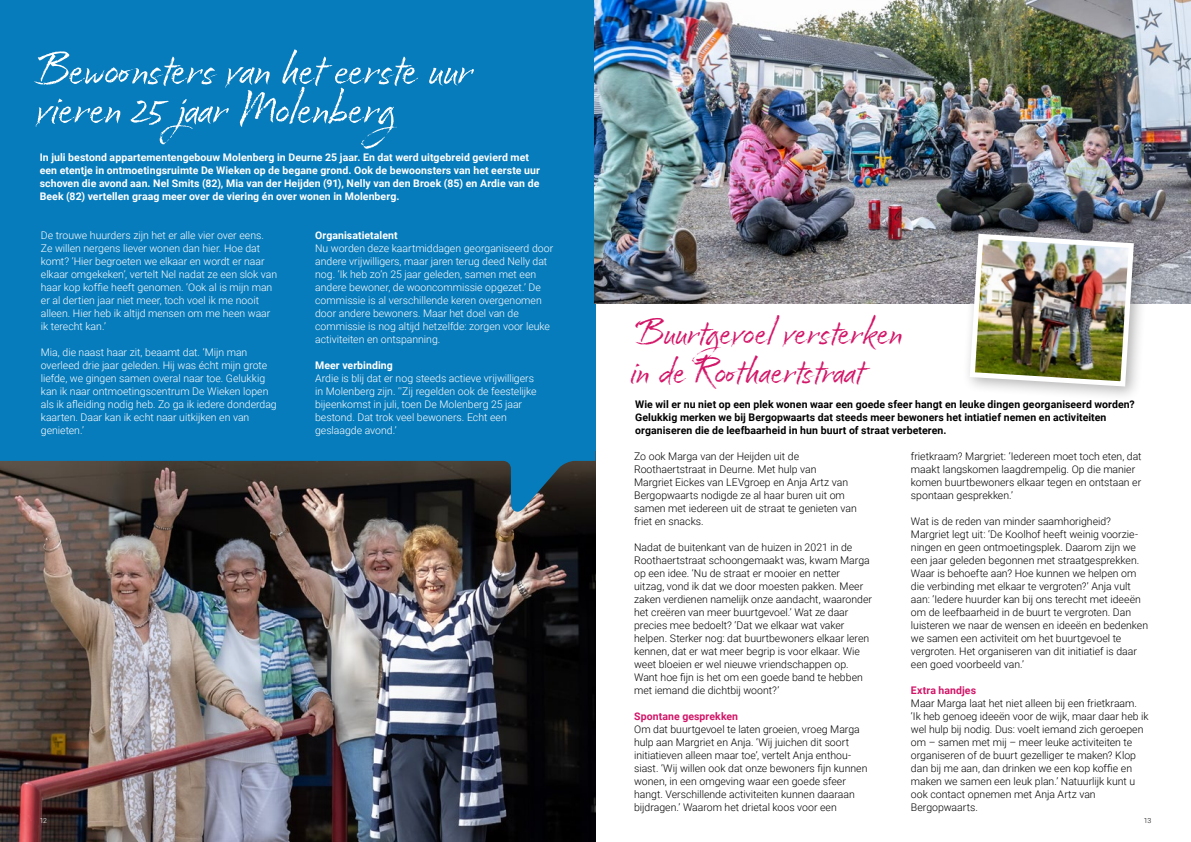
<style>
.page{position:relative;width:1191px;height:842px;background:#fff}
.page>*{position:absolute;margin:0;border:0;box-sizing:border-box;transform-origin:0 0}
.t1{font:50px/39px "Cherry Blossoms";letter-spacing:-.005em;color:#fff}
.t2{font:40px/39px "Cherry Blossoms";letter-spacing:-.005em;color:#d31568}
.t3{font:300 10.5px/13px "Roboto";color:#000}
.t4{font:300 10.5px/13px "Roboto";color:#fff}
.t5{font:700 10.5px/13px "Roboto";letter-spacing:.005em;color:#fff}
.t6{font:700 10.5px/13px "Roboto";letter-spacing:.005em;color:#000}
.t7{font:700 10.5px "Roboto";letter-spacing:.01em;color:#d31568}
.t8{font:300 7px "Roboto";color:#fff}
.t9{font:300 7px "Roboto";color:#000}
</style>
<div class="page">
<img style="left:0;top:512px;width:595px;height:330px">
<svg style="left:0;top:450px;width:595px;height:62px;background:#354852"></svg>
<div style="left:0;top:0;width:595px;height:450px;background:#077cbc"></div>
<img style="left:594px;top:0;width:597px;height:304px">
<div style="left:961px;top:226px;width:189px;height:176px;background:#000;opacity:.3"></div>
<img style="left:967px;top:231px;width:169px;height:158px">
<h1 class="t1" style="left:36px;top:46px;width:438px">Bewoonsters van het eerste uur vieren 25 jaar Molenberg</h1>
<p class="t5" style="left:40px;top:150px;width:502px">In juli bestond appartementengebouw Molenberg in Deurne 25 jaar. En dat werd uitgebreid gevierd met een etentje in ontmoetingsruimte De Wieken op de begane grond. Ook de bewoonsters van het eerste uur schoven die avond aan. Nel Smits (82), Mia van der Heijden (91), Nelly van den Broek (85) en Ardie van de Beek (82) vertellen graag meer over de viering én over wonen in Molenberg.</p>
<p class="t4" style="left:41px;top:228px;width:238px">De trouwe huurders zijn het er alle vier over eens.<br>Ze willen nergens liever wonen dan hier. Hoe dat komt? ‘Hier begroeten we elkaar en wordt er naar elkaar omgekeken’, vertelt Nel nadat ze een slok van haar kop koffie heeft genomen. ‘Ook al is mijn man er al dertien jaar niet meer, toch voel ik me nooit alleen. Hier heb ik altijd mensen om me heen waar ik terecht kan.’</p>
<p class="t4" style="left:41px;top:345px;width:237px">Mia, die naast haar zit, beaamt dat. ‘Mijn man overleed drie jaar geleden. Hij was écht mijn grote liefde, we gingen samen overal naar toe. Gelukkig kan ik naar ontmoetingscentrum De Wieken lopen als ik afleiding nodig heb. Zo ga ik iedere donderdag kaarten. Daar kan ik echt naar uitkijken en van genieten.’</p>
<p class="t5" style="left:315px;top:228px;width:84px">Organisatietalent</p>
<p class="t4" style="left:315px;top:241px;width:240px">Nu worden deze kaartmiddagen georganiseerd door andere vrijwilligers, maar jaren terug deed Nelly dat nog. ‘Ik heb zo’n 25 jaar geleden, samen met een andere bewoner, de wooncommissie opgezet.’ De commissie is al verschillende keren overgenomen door andere bewoners. Maar het doel van de commissie is nog altijd hetzelfde: zorgen voor leuke activiteiten en ontspanning.</p>
<p class="t5" style="left:315px;top:358px;width:79px">Meer verbinding</p>
<p class="t4" style="left:315px;top:371px;width:223px">Ardie is blij dat er nog steeds actieve vrijwilligers in Molenberg zijn. ‘'Zij regelden ook de feestelijke bijeenkomst in juli, toen De Molenberg 25 jaar bestond. Dat trok veel bewoners. Echt een geslaagde avond.’</p>
<h2 class="t2" style="left:630px;top:309px;width:273px">‘Buurtgevoel versterken in de Roothaertstraat</h2>
<p class="t6" style="left:635px;top:397px;width:501px">Wie wil er nu niet op een plek wonen waar een goede sfeer hangt en leuke dingen georganiseerd worden?<br>Gelukkig merken we bij Bergopwaarts dat steeds meer bewoners het intiatief nemen en activiteiten organiseren die de leefbaarheid in hun buurt of straat verbeteren.</p>
<p class="t3" style="left:634px;top:449px;width:224px">Zo ook Marga van der Heijden uit de Roothaertstraat in Deurne. Met hulp van Margriet Eickes van LEVgroep en Anja Artz van Bergopwaarts nodigde ze al haar buren uit om samen met iedereen uit de straat te genieten van friet en snacks.</p>
<p class="t3" style="left:634px;top:540px;width:239px">Nadat de buitenkant van de huizen in 2021 in de Roothaertstraat schoongemaakt was, kwam Marga op een idee. ‘Nu de straat er mooier en netter uitzag, vond ik dat we door moesten pakken. Meer zaken verdienen namelijk onze aandacht, waaronder het creëren van meer buurtgevoel.’ Wat ze daar precies mee bedoelt? ‘Dat we elkaar wat vaker helpen. Sterker nog: dat buurtbewoners elkaar leren kennen, dat er wat meer begrip is voor elkaar. Wie weet bloeien er wel nieuwe vriendschappen op.<br>Want hoe fijn is het om een goede band te hebben met iemand die dichtbij woont?’</p>
<p class="t7" style="left:634px;top:709px;width:106px">Spontane gesprekken</p>
<p class="t3" style="left:634px;top:722px;width:235px">Om dat buurtgevoel te laten groeien, vroeg Marga hulp aan Margriet en Anja. ‘Wij juichen dit soort initiatieven alleen maar toe’, vertelt Anja enthou&shy;siast. ‘Wij willen ook dat onze bewoners fijn kunnen wonen, in een omgeving waar een goede sfeer hangt. Verschillende activiteiten kunnen daaraan bijdragen.’ Waarom het drietal koos voor een</p>
<p class="t3" style="left:911px;top:449px;width:232px">frietkraam? Margriet: ‘Iedereen moet toch eten, dat maakt langskomen laagdrempelig. Op die manier komen buurtbewoners elkaar tegen en ontstaan er spontaan gesprekken.’</p>
<p class="t3" style="left:911px;top:514px;width:239px">Wat is de reden van minder saamhorigheid?<br>Margriet legt uit: ‘De Koolhof heeft weinig voorzie&shy;ningen en geen ontmoetingsplek. Daarom zijn we een jaar geleden begonnen met straatgesprekken.<br>Waar is behoefte aan? Hoe kunnen we helpen om die verbinding met elkaar te vergroten?’ Anja vult aan: ‘Iedere huurder kan bij ons terecht met ideeën om de leefbaarheid in de buurt te vergroten. Dan luisteren we naar de wensen en ideeën en bedenken we samen een activiteit om het buurtgevoel te vergroten. Het organiseren van dit initiatief is daar een goed voorbeeld van.’</p>
<p class="t7" style="left:911px;top:683px;width:67px">Extra handjes</p>
<p class="t3" style="left:911px;top:696px;width:239px">Maar Marga laat het niet alleen bij een frietkraam. ‘Ik heb genoeg ideeën voor de wijk, maar daar heb ik wel hulp bij nodig. Dus: voelt iemand zich geroepen om – samen met mij – meer leuke activiteiten te organiseren of de buurt gezelliger te maken? Klop dan bij me aan, dan drinken we een kop koffie en maken we samen een leuk plan.’ Natuurlijk kunt u ook contact opnemen met Anja Artz van Bergopwaarts.</p>
<p class="t8" style="left:40px;top:816px;width:9px">12</p>
<p class="t9" style="left:1143px;top:816px;width:9px">13</p>
</div>
